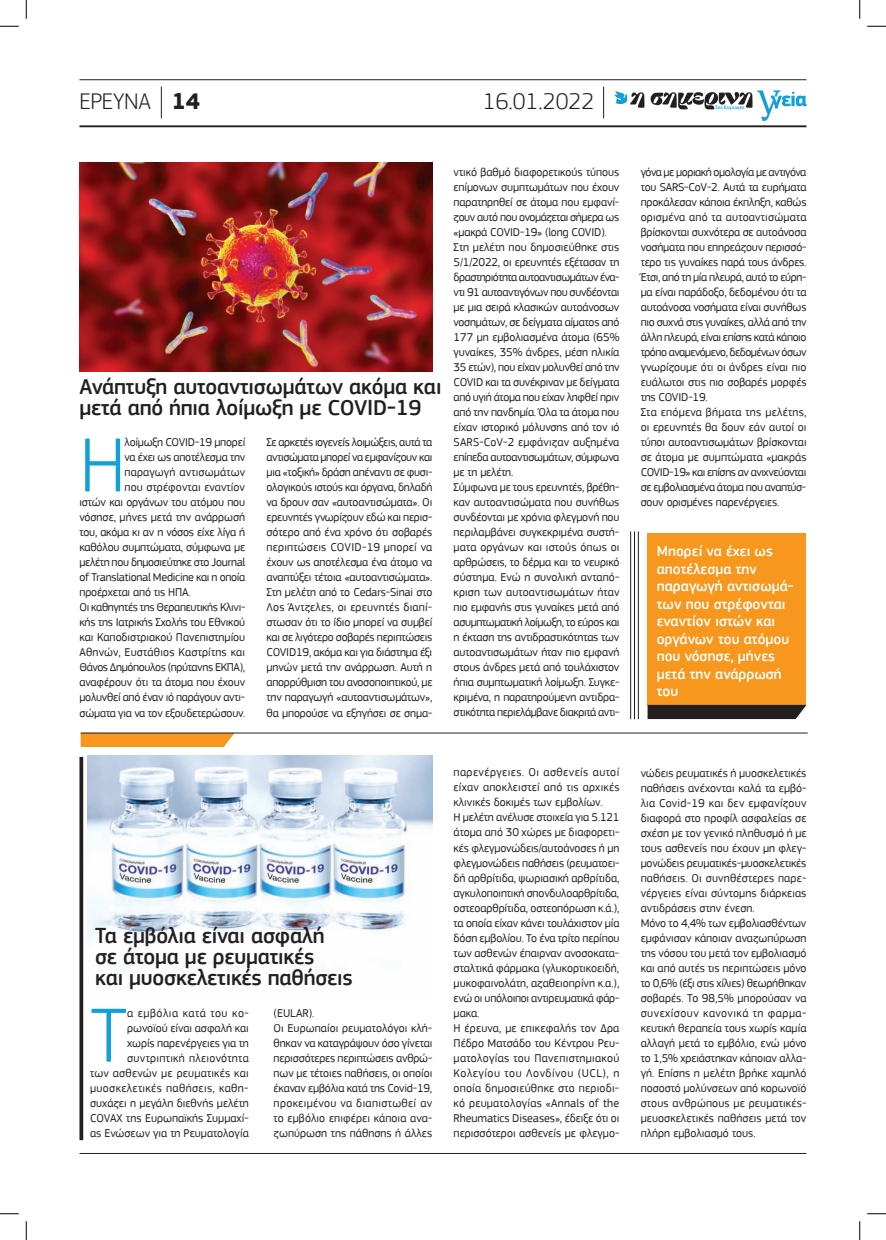
<style>
.page{position:relative;width:886px;height:1240px;background:#fff}
.page>*{position:absolute;margin:0;border:0;box-sizing:border-box;transform-origin:0 0}
.t1{font:300 79.75px "PF Square Sans Pro";color:#12a0db}
.t2{font:300 23.75px "PF Square Sans Pro";letter-spacing:-.005em;color:#231f20}
.t3{font:500 22.5px/21.2px "PF Square Sans Pro";letter-spacing:-.01em;color:#231f20}
.t4{font:500 15px/17.5px "PF Square Sans Pro";color:#fff}
.t5{font:11.88px/15px "PF Square Sans Pro";letter-spacing:-.01em;color:#231f20}
.t6{font:11.88px "PF Square Sans Pro";letter-spacing:-.03em;color:#231f20}
.t7{font:11.88px "PF Square Sans Pro";letter-spacing:.015em;color:#231f20}
.t8{font:700 5px "PF Document";color:#12a0db}
.s1{font-weight:700}
</style>
<div class="page">
<img style="left:88px;top:755px;width:344px;height:213px">
<hr style="left:79px;top:1153px;width:727px;height:1px;background:#231f20">
<img style="left:79px;top:163px;width:353px;height:209px">
<svg style="left:81px;top:733px;width:153px;height:14px;background:#ee9524"></svg>
<hr style="left:81px;top:732px;width:726px;height:1px;background:#231f20">
<hr style="left:79px;top:79px;width:727px;height:1px;background:#231f20">
<hr style="left:79px;top:125px;width:727px;height:2px;background:#231f20">
<svg style="left:614px;top:91px;width:30px;height:17px"></svg>
<svg style="left:650px;top:90px;width:156px;height:31px"></svg>
<hr style="left:603px;top:86px;width:1px;height:32px;background:#231f20">
<hr style="left:161px;top:86px;width:1px;height:32px;background:#231f20">
<svg style="left:79px;top:757px;width:4px;height:383px;background:#3c393a"></svg>
<div style="left:647px;top:533px;width:158px;height:173px;background:#f7971d"></div>
<hr style="left:630px;top:531px;width:1px;height:188px;background:#231f20">
<hr style="left:634px;top:531px;width:1px;height:188px;background:#231f20">
<hr style="left:637px;top:531px;width:1px;height:188px;background:#231f20">
<div style="left:647px;top:705px;width:159px;height:14px;background:#231f20"></div>
<svg style="left:0;top:25px;width:19px;height:2px"></svg>
<svg style="left:867px;top:25px;width:18px;height:2px"></svg>
<svg style="left:0;top:1213px;width:19px;height:1px"></svg>
<svg style="left:867px;top:1213px;width:18px;height:1px"></svg>
<svg style="left:25px;top:0;width:2px;height:19px"></svg>
<svg style="left:25px;top:1221px;width:2px;height:19px"></svg>
<svg style="left:859px;top:0;width:1px;height:19px"></svg>
<svg style="left:859px;top:1221px;width:1px;height:19px"></svg>
<p class="t2" style="left:79px;top:87px;width:122px">ΕΡΕΥΝΑ <span class="s1">14</span></p>
<p class="t2" style="left:483px;top:87px;width:113px">16.01.2022</p>
<p class="t8" style="left:714px;top:104px;width:31px">Της Κυριακής</p>
<p class="t3" style="left:79px;top:376px;width:363px">Ανάπτυξη αυτοαντισωμάτων ακόμα και μετά από ήπια λοίμωξη με COVID-19</p>
<p class="t1" style="left:79px;top:418px;width:48px">Η</p>
<p class="t5" style="left:124px;top:435px;width:122px">λοίμωξη COVID-19 μπορεί</p>
<p class="t5" style="left:266px;top:435px;width:167px;text-align:justify">Σε αρκετές ιογενείς λοιμώξεις, αυτά τα αντισώματα μπορεί να εμφανίζουν και μια «τοξική» δράση απέναντι σε φυσι&shy;ολογικούς ιστούς και όργανα, δηλαδή να δρουν σαν «αυτοαντισώματα». Οι ερευνητές γνωρίζουν εδώ και περισ&shy;σότερο από ένα χρόνο ότι σοβαρές περιπτώσεις COVID-19 μπορεί να έχουν ως αποτέλεσμα ένα άτομο να αναπτύξει τέτοια «αυτοαντισώματα».<br>Στη μελέτη από το Cedars-Sinai στο Λος Άντζελες, οι ερευνητές διαπί&shy;στωσαν ότι το ίδιο μπορεί να συμβεί και σε λιγότερο σοβαρές περιπτώσεις COVID19, ακόμα και για διάστημα έξι μηνών μετά την ανάρρωση. Αυτή η απορρύθμιση του ανοσοποιητικού, με την παραγωγή «αυτοαντισωμάτων», θα μπορούσε να εξηγήσει σε σημα-</p>
<p class="t5" style="left:124px;top:450px;width:122px">να έχει ως αποτέλεσμα την</p>
<p class="t7" style="left:124px;top:465px;width:122px">παραγωγή αντισωμάτων</p>
<p class="t5" style="left:124px;top:480px;width:122px">που στρέφονται εναντίον</p>
<p class="t5" style="left:79px;top:495px;width:167px">ιστών και οργάνων του ατόμου που</p>
<p class="t5" style="left:79px;top:510px;width:167px">νόσησε, μήνες μετά την ανάρρωσή</p>
<p class="t5" style="left:79px;top:525px;width:167px">του, ακόμα κι αν η νόσος είχε λίγα ή</p>
<p class="t5" style="left:79px;top:540px;width:167px">καθόλου συμπτώματα, σύμφωνα με</p>
<p class="t5" style="left:79px;top:555px;width:167px">μελέτη που δημοσιεύτηκε στο Journal</p>
<p class="t5" style="left:79px;top:570px;width:167px">of Translational Medicine και η οποία</p>
<p class="t5" style="left:79px;top:585px;width:113px">προέρχεται από τις ΗΠΑ.</p>
<p class="t6" style="left:79px;top:600px;width:167px">Οι καθηγητές της Θεραπευτικής Κλινι-</p>
<p class="t5" style="left:79px;top:615px;width:167px">κής της Ιατρικής Σχολής του Εθνικού</p>
<p class="t5" style="left:79px;top:630px;width:167px">και Καποδιστριακού Πανεπιστημίου</p>
<p class="t7" style="left:79px;top:645px;width:167px">Αθηνών, Ευστάθιος Καστρίτης και</p>
<p class="t6" style="left:79px;top:660px;width:167px">Θάνος Δημόπουλος (πρύτανης ΕΚΠΑ),</p>
<p class="t5" style="left:79px;top:675px;width:167px">αναφέρουν ότι τα άτομα που έχουν</p>
<p class="t5" style="left:79px;top:690px;width:167px">μολυνθεί από έναν ιό παράγουν αντι-</p>
<p class="t5" style="left:79px;top:705px;width:167px">σώματα για να τον εξουδετερώσουν.</p>
<p class="t5" style="left:453px;top:165px;width:167px">ντικό βαθμό διαφορετικούς τύπους επίμονων συμπτωμάτων που έχουν παρατηρηθεί σε άτομα που εμφανί&shy;ζουν αυτό που ονομάζεται σήμερα ως «μακρά COVID-19» (long COVΙD).<br>Στη μελέτη που δημοσιεύθηκε στις 5/1/2022, οι ερευνητές εξέτασαν τη δραστηριότητα αυτοαντισωμάτων ένα&shy;ντι 91 αυτοαντιγόνων που συνδέονται με μια σειρά κλασικών αυτοάνοσων νοσημάτων, σε δείγματα αίματος από 177 μη εμβολιασμένα άτομα (65% γυναίκες, 35% άνδρες, μέση ηλικία 35 ετών), που είχαν μολυνθεί από την COVID και τα συνέκριναν με δείγματα από υγιή άτομα που είχαν ληφθεί πριν από την πανδημία. Όλα τα άτομα που είχαν ιστορικό μόλυνσης από τον ιό SARS-CoV-2 εμφάνιζαν αυξημένα επίπεδα αυτοαντισωμάτων, σύμφωνα με τη μελέτη.<br>Σύμφωνα με τους ερευνητές, βρέθη&shy;καν αυτοαντισώματα που συνήθως συνδέονται με χρόνια φλεγμονή που περιλαμβάνει συγκεκριμένα συστή&shy;ματα οργάνων και ιστούς όπως οι αρθρώσεις, το δέρμα και το νευρικό σύστημα. Ενώ η συνολική ανταπό&shy;κριση των αυτοαντισωμάτων ήταν πιο εμφανής στις γυναίκες μετά από ασυμπτωματική λοίμωξη, το εύρος και η έκταση της αντιδραστικότητας των αυτοαντισωμάτων ήταν πιο εμφανή στους άνδρες μετά από τουλάχιστον ήπια συμπτωματική λοίμωξη. Συγκε&shy;κριμένα, η παρατηρούμενη αντιδρα&shy;στικότητα περιελάμβανε διακριτά αντι-</p>
<p class="t3" style="left:95px;top:925px;width:259px">Τα εμβόλια είναι ασφαλή<br>σε άτομα με ρευματικές<br>και μυοσκελετικές παθήσεις</p>
<p class="t1" style="left:90px;top:988px;width:39px">Τ</p>
<p class="t5" style="left:90px;top:1005px;width:160px;text-align:right">α εμβόλια κατά του κο&shy;ρωνοϊού είναι ασφαλή και<br>χωρίς παρενέργειες για τη συντριπτική πλειονότητα<br>των ασθενών με ρευματικές και μυοσκελετικές παθήσεις, καθη&shy;συχάζει η μεγάλη διεθνής μελέτη<br>COVAX της Ευρωπαϊκής Συμμαχί&shy;ας Ενώσεων για τη Ρευματολογία</p>
<p class="t5" style="left:273px;top:1005px;width:160px">(EULAR).<br>Οι Ευρωπαίοι ρευματολόγοι κλή&shy;θηκαν να καταγράψουν όσο γίνεται περισσότερες περιπτώσεις ανθρώ&shy;πων με τέτοιες παθήσεις, οι οποίοι έκαναν εμβόλια κατά της Covid-19, προκειμένου να διαπιστωθεί αν το εμβόλιο επιφέρει κάποια ανα&shy;ζωπύρωση της πάθησης ή άλλες</p>
<p class="t5" style="left:453px;top:765px;width:167px">παρενέργειες. Οι ασθενείς αυτοί είχαν αποκλειστεί από τις αρχικές κλινικές δοκιμές των εμβολίων.<br>Η μελέτη ανέλυσε στοιχεία για 5.121 άτομα από 30 χώρες με διαφορετι&shy;κές φλεγμονώδεις/αυτοάνοσες ή μη φλεγμονώδεις παθήσεις (ρευματοει&shy;δή αρθρίτιδα, ψωριασική αρθρίτιδα, αγκυλοποιητική σπονδυλοαρθρίτιδα, οστεοαρθρίτιδα, οστεοπόρωση κ.ά.), τα οποία είχαν κάνει τουλάχιστον μία δόση εμβολίου. Το ένα τρίτο περίπου των ασθενών έπαιρναν ανοσοκατα&shy;σταλτικά φάρμακα (γλυκορτικοειδή, μυκοφαινολάτη, αζαθειοπρίνη κ.α.), ενώ οι υπόλοιποι αντιρευματικά φάρ&shy;μακα.<br>Η έρευνα, με επικεφαλής τον Δρα Πέδρο Ματσάδο του Κέντρου Ρευ&shy;ματολογίας του Πανεπιστημιακού Κολεγίου του Λονδίνου (UCL), η οποία δημοσιεύθηκε στο περιοδι&shy;κό ρευματολογίας «Annals of the Rheumatics Diseases», έδειξε ότι οι περισσότεροι ασθενείς με φλεγμο-</p>
<p class="t5" style="left:640px;top:165px;width:167px">γόνα με μοριακή ομολογία με αντιγόνα του SARS-CoV-2. Αυτά τα ευρήματα προκάλεσαν κάποια έκπληξη, καθώς ορισμένα από τα αυτοαντισώματα βρίσκονται συχνότερα σε αυτοάνοσα νοσήματα που επηρεάζουν περισσό&shy;τερο τις γυναίκες παρά τους άνδρες.<br>Έτσι, από τη μία πλευρά, αυτό το εύρη&shy;μα είναι παράδοξο, δεδομένου ότι τα αυτοάνοσα νοσήματα είναι συνήθως πιο συχνά στις γυναίκες, αλλά από την άλλη πλευρά, είναι επίσης κατά κάποιο τρόπο αναμενόμενο, δεδομένων όσων γνωρίζουμε ότι οι άνδρες είναι πιο ευάλωτοι στις πιο σοβαρές μορφές της COVID-19.<br>Στα επόμενα βήματα της μελέτης, οι ερευνητές θα δουν εάν αυτοί οι τύποι αυτοαντισωμάτων βρίσκονται σε άτομα με συμπτώματα «μακράς COVID-19» και επίσης αν ανιχνεύονται σε εμβολιασμένα άτομα που αναπτύσ&shy;σουν ορισμένες παρενέργειες.</p>
<p class="t4" style="left:656px;top:542px;width:138px">Μπορεί να έχει ως αποτέλεσμα την παραγωγή αντισωμά&shy;των που στρέφονται εναντίον ιστών και οργάνων του ατόμου που νόσησε, μήνες μετά την ανάρρωσή του</p>
<p class="t5" style="left:640px;top:765px;width:167px">νώδεις ρευματικές ή μυοσκελετικές παθήσεις ανέχονται καλά τα εμβό&shy;λια Covid-19 και δεν εμφανίζουν διαφορά στο προφίλ ασφαλείας σε σχέση με τον γενικό πληθυσμό ή με τους ασθενείς που έχουν μη φλεγ&shy;μονώδεις ρευματικές-μυοσκελετικές παθήσεις. Οι συνηθέστερες παρε&shy;νέργειες είναι σύντομης διάρκειας αντιδράσεις στην ένεση.<br>Μόνο το 4,4% των εμβολιασθέντων εμφάνισαν κάποιαν αναζωπύρωση της νόσου του μετά τον εμβολιασμό και από αυτές τις περιπτώσεις μόνο το 0,6% (έξι στις χίλιες) θεωρήθηκαν σοβαρές. Το 98,5% μπορούσαν να συνεχίσουν κανονικά τη φαρμα&shy;κευτική θεραπεία τους χωρίς καμία αλλαγή μετά το εμβόλιο, ενώ μόνο το 1,5% χρειάστηκαν κάποιαν αλλα&shy;γή. Επίσης η μελέτη βρήκε χαμηλό ποσοστό μολύνσεων από κορωνοϊό στους ανθρώπους με ρευματικές&shy;μευοσκελετικές παθήσεις μετά τον πλήρη εμβολιασμό τους.</p>
</div>
